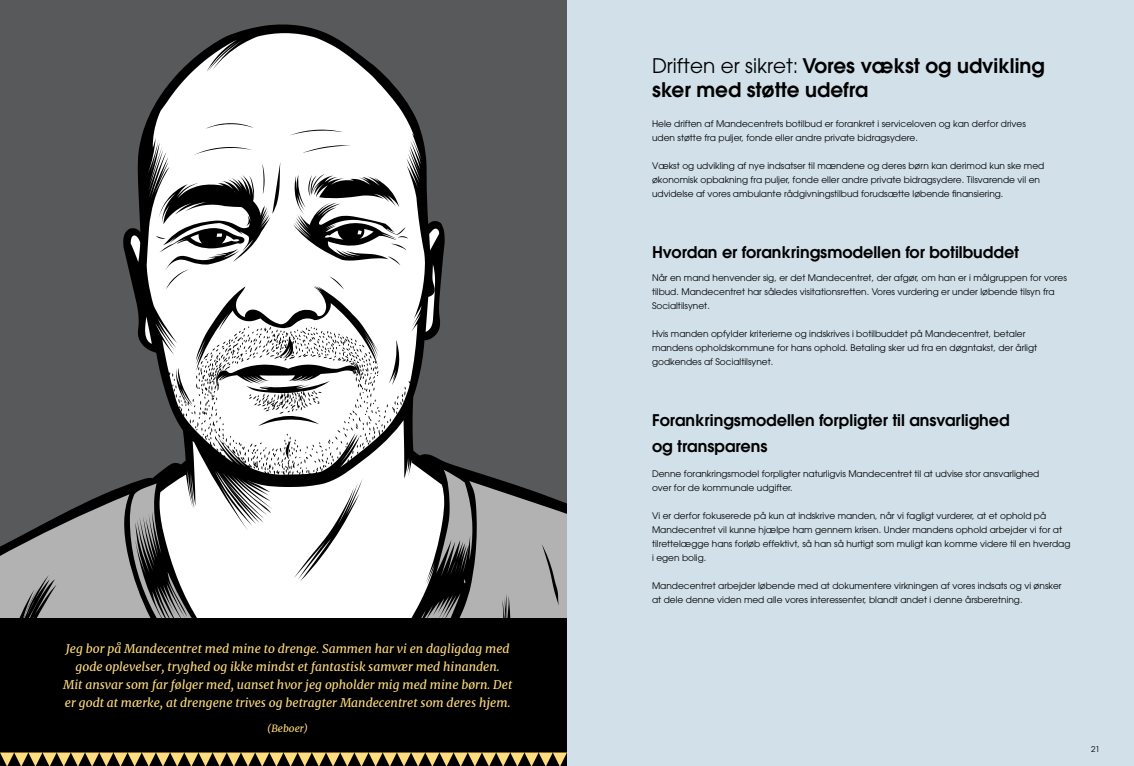
<style>
.page{position:relative;width:1134px;height:766px;background:#fff}
.page>*{position:absolute;margin:0;border:0;box-sizing:border-box;transform-origin:0 0}
.t1{font:600 20px/24px "Avant Garde";color:#000}
.t2{font:600 16px/25.7px "Avant Garde";color:#000}
.t3{font:italic 12px/18px "Merriweather";color:#ffdd7e;text-align:center}
.t4{font:italic 10px "Merriweather";color:#ffdd7e}
.t5{font:9px/14px "Avant Garde";color:#000}
.t6{font:8px "Avant Garde";color:#000}
.s1{font-weight:400}
</style>
<div class="page">
<div style="left:0;top:0;width:567px;height:765px;background:#58595b"></div>
<svg style="left:0;top:24px;width:567px;height:594px"></svg>
<div style="left:567px;top:0;width:567px;height:765px;background:#d1e0e9"></div>
<div style="left:0;top:618px;width:567px;height:147px;background:#000"></div>
<svg style="left:0;top:752px;width:567px;height:13px"></svg>
<p class="t3" style="left:63px;top:639px;width:451px">Jeg bor på Mandecentret med mine to drenge. Sammen har vi en dagligdag med gode oplevelser, tryghed og ikke mindst et fantastisk samvær med hinanden.<br>Mit ansvar som far følger med, uanset hvor jeg opholder mig med mine børn. Det er godt at mærke, at drengene trives og betragter Mandecentret som deres hjem.</p>
<p class="t4" style="left:267px;top:721px;width:42px">(Beboer)</p>
<h1 class="t1" style="left:652px;top:53px;width:394px"><span class="s1">Driften er sikret:</span> Vores vækst og udvikling sker med støtte udefra</h1>
<p class="t5" style="left:652px;top:116px;width:375px">Hele driften af Mandecentrets botilbud er forankret i serviceloven og kan derfor drives uden støtte fra puljer, fonde eller andre private bidragsydere.</p>
<p class="t5" style="left:652px;top:158px;width:394px">Vækst og udvikling af nye indsatser til mændene og deres børn kan derimod kun ske med økonomisk opbakning fra puljer, fonde eller andre private bidragsydere. Tilsvarende vil en udvidelse af vores ambulante rådgivningstilbud forudsætte løbende finansiering.</p>
<h2 class="t2" style="left:652px;top:239px;width:368px">Hvordan er forankringsmodellen for botilbuddet</h2>
<p class="t5" style="left:652px;top:270px;width:416px">Når en mand henvender sig, er det Mandecentret, der afgør, om han er i målgruppen for vores tilbud. Mandecentret har således visitationsretten. Vores vurdering er under løbende tilsyn fra<br>Socialtilsynet.</p>
<p class="t5" style="left:652px;top:326px;width:387px">Hvis manden opfylder kriterierne og indskrives i botilbuddet på Mandecentret, betaler mandens opholdskommune for hans ophold. Betaling sker ud fra en døgntakst, der årligt godkendes af Socialtilsynet.</p>
<h2 class="t2" style="left:652px;top:407px;width:359px">Forankringsmodellen forpligter til ansvarlighed og transparens</h2>
<p class="t5" style="left:652px;top:466px;width:389px">Denne forankringsmodel forpligter naturligvis Mandecentret til at udvise stor ansvarlighed over for de kommunale udgifter.</p>
<p class="t5" style="left:652px;top:508px;width:420px">Vi er derfor fokuserede på kun at indskrive manden, når vi fagligt vurderer, at et ophold på Mandecentret vil kunne hjælpe ham gennem krisen. Under mandens ophold arbejder vi for at tilrettelægge hans forløb effektivt, så han så hurtigt som muligt kan komme videre til en hverdag i egen bolig.</p>
<p class="t5" style="left:652px;top:578px;width:411px">Mandecentret arbejder løbende med at dokumentere virkningen af vores indsats og vi ønsker at dele denne viden med alle vores interessenter, blandt andet i denne årsberetning.</p>
<p class="t6" style="left:1091px;top:744px;width:10px">21</p>
</div>
